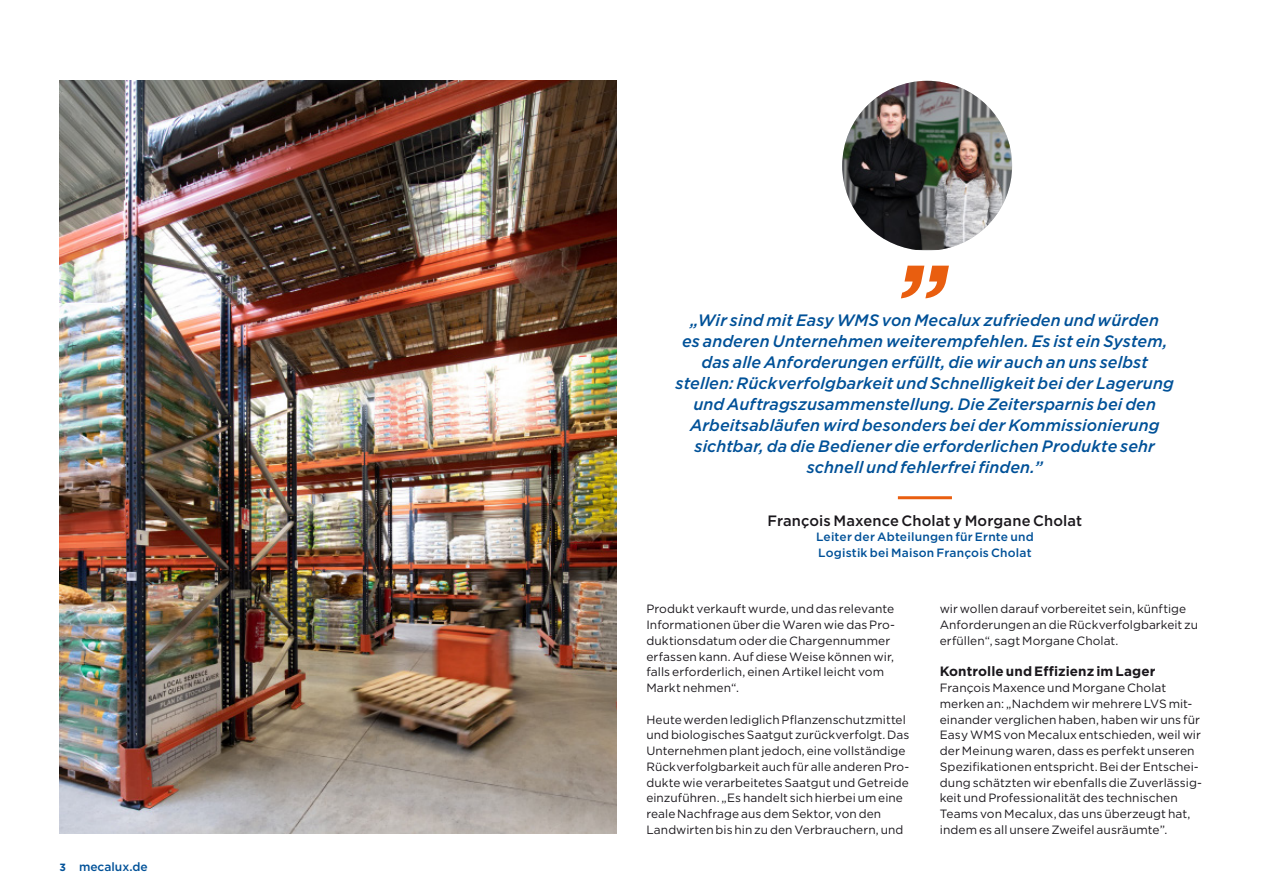
<style>
.page{position:relative;width:1263px;height:893px;background:#fff}
.page>*{position:absolute;margin:0;border:0;box-sizing:border-box;transform-origin:0 0}
.t1{font:italic 500 16.5px/21px "Gotham";letter-spacing:.005em;color:#005198;text-align:center}
.t2{font:500 15px "Gotham";letter-spacing:.005em;color:#1a171c}
.t3{font:700 13.5px "Gotham";letter-spacing:.005em;color:#1a171c}
.t4{font:12px/15.8px "Gotham";letter-spacing:.005em;color:#1a171c}
.t5{font:500 12px/15.8px "Gotham";letter-spacing:.015em;color:#005198}
.s1{font-weight:700;font-size:10.5px}
</style>
<div class="page">
<img style="left:60px;top:81px;width:557px;height:752px">
<hr style="left:898px;top:496px;width:54px;height:3px;background:#e95e0f">
<svg style="left:901px;top:266px;width:48px;height:32px"></svg>
<img style="left:842px;top:81px;width:170px;height:169px">
<p class="t5" style="left:60px;top:858px;width:90px"><span class="s1">3</span> mecalux.de</p>
<p class="t1" style="left:676px;top:310px;width:500px">„Wir sind mit Easy WMS von Mecalux zufrieden und würden<br>es anderen Unternehmen weiterempfehlen. Es ist ein System, das alle Anforderungen erfüllt, die wir auch an uns selbst stellen: Rückverfolgbarkeit und Schnelligkeit bei der Lagerung und Auftragszusammenstellung. Die Zeitersparnis bei den Arbeitsabläufen wird besonders bei der Kommissionierung sichtbar, da die Bediener die erforderlichen Produkte sehr schnell und fehlerfrei finden.”</p>
<p class="t2" style="left:768px;top:510px;width:316px">François Maxence Cholat y Morgane Cholat</p>
<p class="t5" style="left:816px;top:529px;width:219px">Leiter der Abteilungen für Ernte und<br>Logistik bei Maison François Cholat</p>
<p class="t4" style="left:646px;top:601px;width:250px">Produkt verkauft wurde, und das relevante Informationen über die Waren wie das Pro&shy;duktionsdatum oder die Chargennummer erfassen kann. Auf diese Weise können wir, falls erforderlich, einen Artikel leicht vom Markt nehmen“.</p>
<p class="t4" style="left:646px;top:711px;width:265px">Heute werden lediglich Pflanzenschutzmittel und biologisches Saatgut zurückverfolgt. Das Unternehmen plant jedoch, eine vollständige Rückverfolgbarkeit auch für alle anderen Pro&shy;dukte wie verarbeitetes Saatgut und Getreide einzuführen. „Es handelt sich hierbei um eine reale Nachfrage aus dem Sektor, von den Landwirten bis hin zu den Verbrauchern, und</p>
<p class="t4" style="left:940px;top:601px;width:260px">wir wollen darauf vorbereitet sein, künftige<br>Anforderungen an die Rückverfolgbarkeit zu erfüllen“, sagt Morgane Cholat.</p>
<p class="t3" style="left:940px;top:663px;width:217px">Kontrolle und Effizienz im Lager</p>
<p class="t4" style="left:940px;top:680px;width:264px">François Maxence und Morgane Cholat merken an: „Nachdem wir mehrere LVS mit&shy;einander verglichen haben, haben wir uns für Easy WMS von Mecalux entschieden, weil wir der Meinung waren, dass es perfekt unseren Spezifikationen entspricht. Bei der Entschei&shy;dung schätzten wir ebenfalls die Zuverlässig&shy;keit und Professionalität des technischen Teams von Mecalux, das uns überzeugt hat, indem es all unsere Zweifel ausräumte”.</p>
</div>
